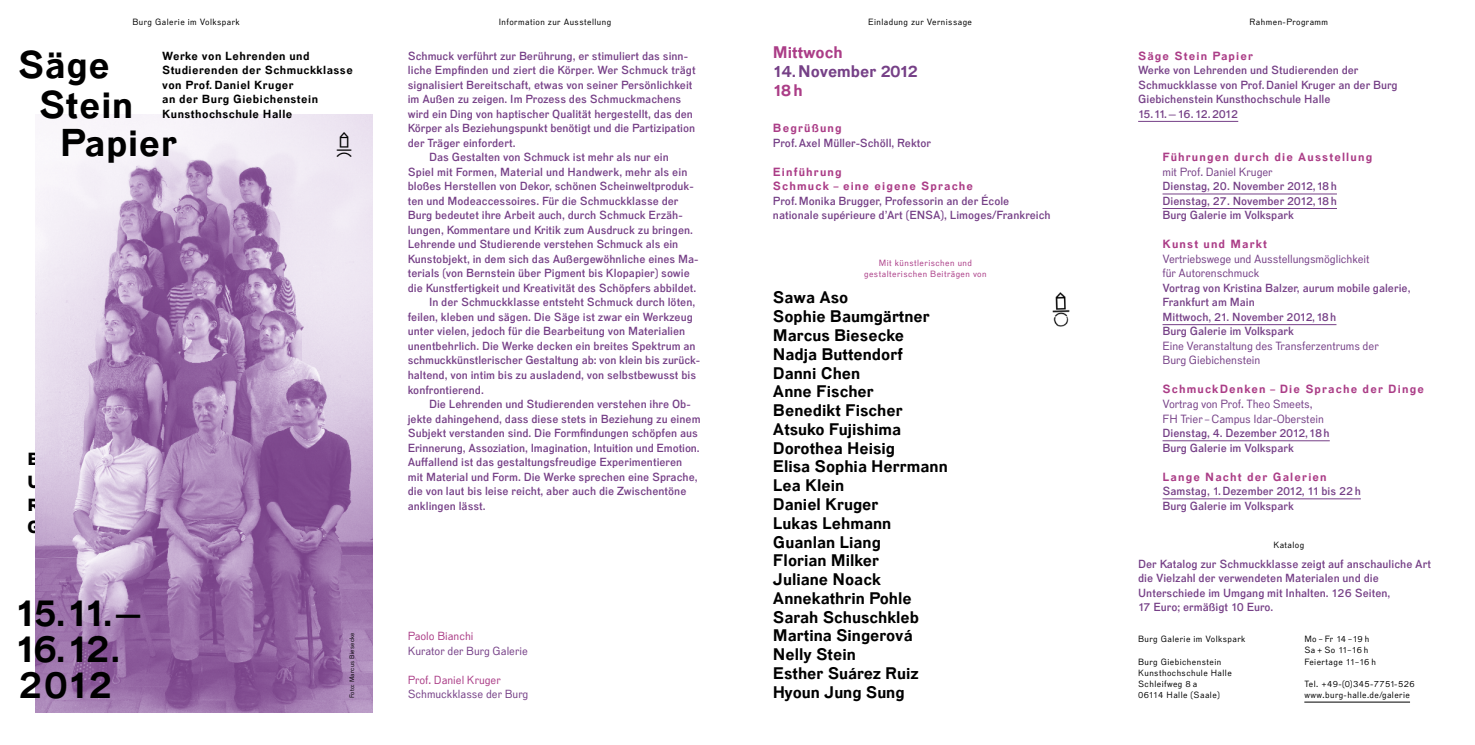
<style>
.page{position:relative;width:1475px;height:745px;background:#fff}
.page>*{position:absolute;margin:0;border:0;box-sizing:border-box;transform-origin:0 0}
.t1{font:700 37.5px/36.2px "Dada Grotesk";letter-spacing:-.15em;color:#000}
.t2{font:700 37.5px "Dada Grotesk";letter-spacing:.02em;color:#000}
.t3{font:25px "Burg Logo";color:#000}
.t4{font:700 17.38px/22.6px "Burg";color:#000;text-align:justify}
.t5{font:700 16.25px/18.8px "Dada Grotesk";color:#000}
.t6{font:700 16.25px "Dada Grotesk";letter-spacing:-.015em;color:#764087}
.t7{font:700 16.25px "Dada Grotesk";color:#ab3d87}
.t8{font:11.5px/14.5px "Dada Grotesk";letter-spacing:-.005em;color:#764087}
.t9{font:700 11.5px/14.5px "Dada Grotesk";letter-spacing:.1em;color:#ab3d87}
.t10{font:500 11.38px/14.5px "Dada Grotesk";color:#764087}
.t11{font:700 11.38px/14.5px "Dada Grotesk";letter-spacing:.04em;color:#000}
.t12{font:11.38px "Dada Grotesk";color:#764087}
.t13{font:11.38px "Dada Grotesk";color:#ab3d87}
.t14{font:8.75px/11.2px "Dada Grotesk";letter-spacing:.05em;color:#000}
.t15{font:8.75px/11.2px "Dada Grotesk";letter-spacing:.05em;color:#ab3d87;text-align:center}
.t16{font:6.25px "Dada Grotesk";letter-spacing:.04em;color:#000}
</style>
<div class="page">
<hr style="left:1162px;top:194px;width:174px;height:1px;background:#764087">
<hr style="left:1162px;top:208px;width:174px;height:1px;background:#764087">
<hr style="left:1162px;top:324px;width:174px;height:1px;background:#764087">
<hr style="left:1162px;top:440px;width:167px;height:1px;background:#764087">
<hr style="left:1162px;top:498px;width:198px;height:1px;background:#764087">
<hr style="left:1137px;top:121px;width:100px;height:1px;background:#764087">
<hr style="left:1303px;top:701px;width:106px;height:1px;background:#000">
<img style="left:1052px;top:292px;width:18px;height:35px">
<img style="left:35px;top:115px;width:337px;height:597px">
<p class="t14" style="left:132px;top:16px;width:109px">Burg Galerie im Volkspark</p>
<p class="t11" style="left:162px;top:48px;width:192px">Werke von Lehrenden und<br>Studierenden der Schmuckklasse von Prof. Daniel Kruger<br>an der Burg Giebichenstein<br>Kunsthochschule Halle</p>
<h1 class="t2" style="left:18px;top:42px;width:94px">Säge</h1>
<h1 class="t2" style="left:39px;top:82px;width:96px">Stein</h1>
<h1 class="t2" style="left:60px;top:120px;width:119px">Papier</h1>
<h2 class="t3" style="left:335px;top:132px;width:19px">A</h2>
<h3 class="t4" style="left:27px;top:448px;width:15px">B U R G</h3>
<h1 class="t1" style="left:15px;top:593px;width:130px">15.11.—<br>16.12.<br>2012</h1>
<p class="t16" style="left:348px;top:698px;width:67px;rotate:-90deg">Foto: Marcus Biesecke</p>
<p class="t14" style="left:498px;top:16px;width:114px">Information zur Ausstellung</p>
<p class="t10" style="left:407px;top:48px;width:281px">Schmuck verführt zur Berührung, er stimuliert das sinn-</p>
<p class="t10" style="left:407px;top:63px;width:289px">liche Empfinden und ziert die Körper. Wer Schmuck trägt</p>
<p class="t10" style="left:407px;top:77px;width:286px">signalisiert Bereitschaft, etwas von seiner Persönlichkeit</p>
<p class="t10" style="left:407px;top:92px;width:275px">im Außen zu zeigen. Im Prozess des Schmuckmachens</p>
<p class="t10" style="left:407px;top:106px;width:287px">wird ein Ding von haptischer Qualität hergestellt, das den</p>
<p class="t10" style="left:407px;top:121px;width:289px">Körper als Beziehungspunkt benötigt und die Partizipation</p>
<p class="t10" style="left:407px;top:135px;width:109px">der Träger einfordert.</p>
<p class="t10" style="left:429px;top:150px;width:241px">Das Gestalten von Schmuck ist mehr als nur ein</p>
<p class="t10" style="left:407px;top:164px;width:281px">Spiel mit Formen, Material und Handwerk, mehr als ein</p>
<p class="t10" style="left:407px;top:179px;width:287px">bloßes Herstellen von Dekor, schönen Scheinweltproduk-</p>
<p class="t10" style="left:407px;top:193px;width:272px">ten und Modeaccessoires. Für die Schmuckklasse der</p>
<p class="t10" style="left:407px;top:208px;width:276px">Burg bedeutet ihre Arbeit auch, durch Schmuck Erzäh-</p>
<p class="t10" style="left:407px;top:222px;width:287px">lungen, Kommentare und Kritik zum Ausdruck zu bringen.</p>
<p class="t10" style="left:407px;top:237px;width:272px">Lehrende und Studierende verstehen Schmuck als ein</p>
<p class="t10" style="left:407px;top:251px;width:292px">Kunstobjekt, in dem sich das Außergewöhnliche eines Ma-</p>
<p class="t10" style="left:407px;top:266px;width:283px">terials (von Bernstein über Pigment bis Klopapier) sowie</p>
<p class="t10" style="left:407px;top:280px;width:290px">die Kunstfertigkeit und Kreativität des Schöpfers abbildet.</p>
<p class="t10" style="left:429px;top:295px;width:268px">In der Schmuckklasse entsteht Schmuck durch löten,</p>
<p class="t10" style="left:407px;top:309px;width:286px">feilen, kleben und sägen. Die Säge ist zwar ein Werkzeug</p>
<p class="t10" style="left:407px;top:324px;width:279px">unter vielen, jedoch für die Bearbeitung von Materialien</p>
<p class="t10" style="left:407px;top:338px;width:289px">unentbehrlich. Die Werke decken ein breites Spektrum an</p>
<p class="t10" style="left:407px;top:353px;width:293px">schmuckkünstlerischer Gestaltung ab: von klein bis zurück-</p>
<p class="t10" style="left:407px;top:367px;width:290px">haltend, von intim bis zu ausladend, von selbstbewusst bis</p>
<p class="t10" style="left:407px;top:382px;width:78px">konfrontierend.</p>
<p class="t10" style="left:429px;top:396px;width:263px">Die Lehrenden und Studierenden verstehen ihre Ob-</p>
<p class="t10" style="left:407px;top:411px;width:294px">jekte dahingehend, dass diese stets in Beziehung zu einem</p>
<p class="t10" style="left:407px;top:425px;width:292px">Subjekt verstanden sind. Die Formfindungen schöpfen aus</p>
<p class="t10" style="left:407px;top:440px;width:293px">Erinnerung, Assoziation, Imagination, Intuition und Emotion.</p>
<p class="t10" style="left:407px;top:454px;width:276px">Auffallend ist das gestaltungsfreudige Experimentieren</p>
<p class="t10" style="left:407px;top:469px;width:291px">mit Material und Form. Die Werke sprechen eine Sprache,</p>
<p class="t10" style="left:407px;top:483px;width:280px">die von laut bis leise reicht, aber auch die Zwischentöne</p>
<p class="t10" style="left:407px;top:498px;width:79px">anklingen lässt.</p>
<p class="t13" style="left:407px;top:629px;width:67px">Paolo Bianchi</p>
<p class="t12" style="left:407px;top:643px;width:122px">Kurator der Burg Galerie</p>
<p class="t13" style="left:407px;top:672px;width:95px">Prof. Daniel Kruger</p>
<p class="t12" style="left:407px;top:687px;width:122px">Schmuckklasse der Burg</p>
<p class="t14" style="left:868px;top:16px;width:105px">Einladung zur Vernissage</p>
<p class="t14" style="left:1249px;top:16px;width:80px">Rahmen-Programm</p>
<h3 class="t7" style="left:772px;top:42px;width:71px">Mittwoch</h3>
<h3 class="t6" style="left:772px;top:61px;width:146px">14.November 2012</h3>
<h3 class="t7" style="left:772px;top:80px;width:31px">18h</h3>
<p class="t9" style="left:772px;top:121px;width:70px">Begrüßung</p>
<p class="t10" style="left:772px;top:135px;width:160px">Prof.Axel Müller-Schöll, Rektor</p>
<p class="t9" style="left:772px;top:164px;width:202px">Einführung<br>Schmuck – eine eigene Sprache</p>
<p class="t10" style="left:772px;top:193px;width:279px">Prof.Monika Brugger, Professorin an der École nationale supérieure d’Art (ENSA), Limoges/Frankreich</p>
<p class="t15" style="left:864px;top:257px;width:124px">Mit künstlerischen und gestalterischen Beiträgen von</p>
<p class="t5" style="left:772px;top:288px;width:176px">Sawa Aso<br>Sophie Baumgärtner<br>Marcus Biesecke<br>Nadja Buttendorf<br>Danni Chen<br>Anne Fischer<br>Benedikt Fischer<br>Atsuko Fujishima<br>Dorothea Heisig<br>Elisa Sophia Herrmann<br>Lea Klein<br>Daniel Kruger<br>Lukas Lehmann<br>Guanlan Liang<br>Florian Milker<br>Juliane Noack<br>Annekathrin Pohle<br>Sarah Schuschkleb<br>Martina Singerová<br>Nelly Stein<br>Esther Suárez Ruiz<br>Hyoun Jung Sung</p>
<p class="t9" style="left:1137px;top:48px;width:116px">Säge Stein Papier</p>
<p class="t10" style="left:1137px;top:63px;width:261px">Werke von Lehrenden und Studierenden der Schmuckklasse von Prof.Daniel Kruger an der Burg Giebichenstein Kunsthochschule Halle 15.11.—16.12.2012</p>
<p class="t9" style="left:1162px;top:150px;width:211px">Führungen durch die Ausstellung</p>
<p class="t8" style="left:1162px;top:164px;width:112px">mit Prof. Daniel Kruger</p>
<p class="t10" style="left:1162px;top:179px;width:176px;text-align:justify">Dienstag, 20. November 2012,18h Dienstag, 27. November 2012,18h Burg Galerie im Volkspark</p>
<p class="t9" style="left:1162px;top:237px;width:106px">Kunst und Markt</p>
<p class="t8" style="left:1162px;top:251px;width:208px">Vertriebswege und Ausstellungsmöglichkeit für Autorenschmuck</p>
<p class="t10" style="left:1162px;top:280px;width:249px">Vortrag von Kristina Balzer, aurum mobile galerie,<br>Frankfurt am Main<br>Mittwoch, 21. November 2012,18h<br>Burg Galerie im Volkspark</p>
<p class="t8" style="left:1162px;top:338px;width:218px">Eine Veranstaltung des Transferzentrums der<br>Burg Giebichenstein</p>
<p class="t9" style="left:1162px;top:382px;width:263px">SchmuckDenken – Die Sprache der Dinge</p>
<p class="t8" style="left:1162px;top:396px;width:163px">Vortrag von Prof. Theo Smeets,<br>FH Trier–Campus Idar-Oberstein</p>
<p class="t10" style="left:1162px;top:425px;width:169px">Dienstag, 4. Dezember 2012,18h<br>Burg Galerie im Volkspark</p>
<p class="t9" style="left:1162px;top:469px;width:166px">Lange Nacht der Galerien</p>
<p class="t10" style="left:1162px;top:483px;width:200px">Samstag, 1.Dezember 2012, 11bis 22h<br>Burg Galerie im Volkspark</p>
<p class="t14" style="left:1272px;top:538px;width:33px">Katalog</p>
<p class="t10" style="left:1137px;top:556px;width:294px">Der Katalog zur Schmuckklasse zeigt auf anschauliche Art die Vielzahl der verwendeten Materialen und die Unterschiede im Umgang mit Inhalten. 126 Seiten,<br>17 Euro; ermäßigt 10 Euro.</p>
<p class="t14" style="left:1137px;top:632px;width:109px">Burg Galerie im Volkspark</p>
<p class="t14" style="left:1137px;top:655px;width:95px">Burg Giebichenstein<br>Kunsthochschule Halle<br>Schleifweg 8 a<br>06114 Halle (Saale)</p>
<p class="t14" style="left:1303px;top:632px;width:73px">Mo – Fr 14 –19 h<br>Sa + So 11–16 h<br>Feiertage 11–16 h</p>
<p class="t14" style="left:1303px;top:677px;width:112px">Tel. +49-(0)345-7751-526 www.burg-halle.de/galerie</p>
</div>
